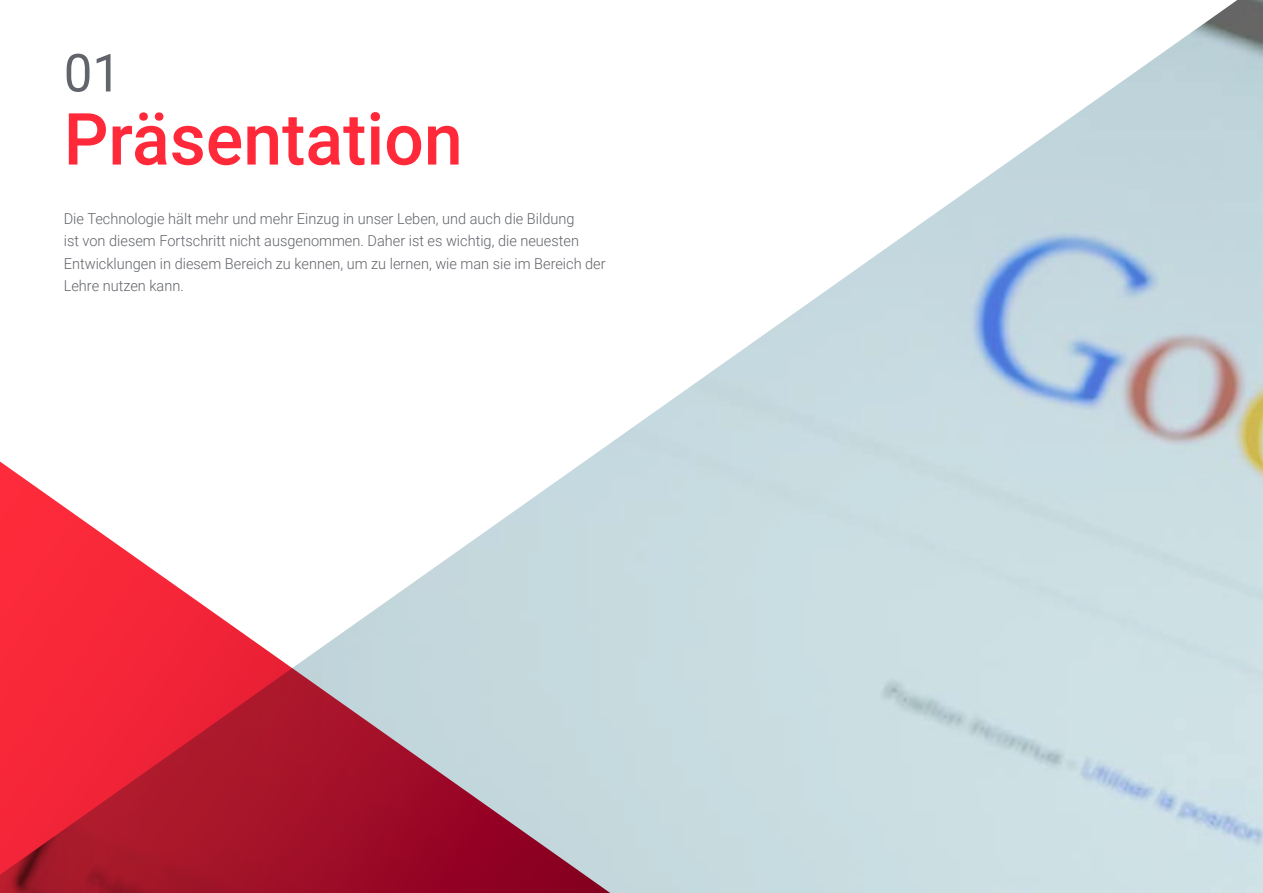
<style>
.page{position:relative;width:1263px;height:893px;background:#fff}
.page>*{position:absolute;margin:0;border:0;box-sizing:border-box;transform-origin:0 0}
.t1{font:500 72px "Roboto";color:#ff293a}
.t2{font:52.5px "Roboto";color:#61646a}
.t3{font:300 15px/22.5px "Roboto";color:#61646a}
</style>
<div class="page">
<img style="left:607px;top:0;width:656px;height:893px">
<svg style="left:0;top:446px;width:640px;height:447px"></svg>
<h2 class="t2" style="left:64px;top:36px;width:59px">01</h2>
<h1 class="t1" style="left:64px;top:89px;width:400px">Präsentation</h1>
<p class="t3" style="left:64px;top:207px;width:543px">Die Technologie hält mehr und mehr Einzug in unser Leben, und auch die Bildung<br>ist von diesem Fortschritt nicht ausgenommen. Daher ist es wichtig, die neuesten Entwicklungen in diesem Bereich zu kennen, um zu lernen, wie man sie im Bereich der Lehre nutzen kann.</p>
</div>
